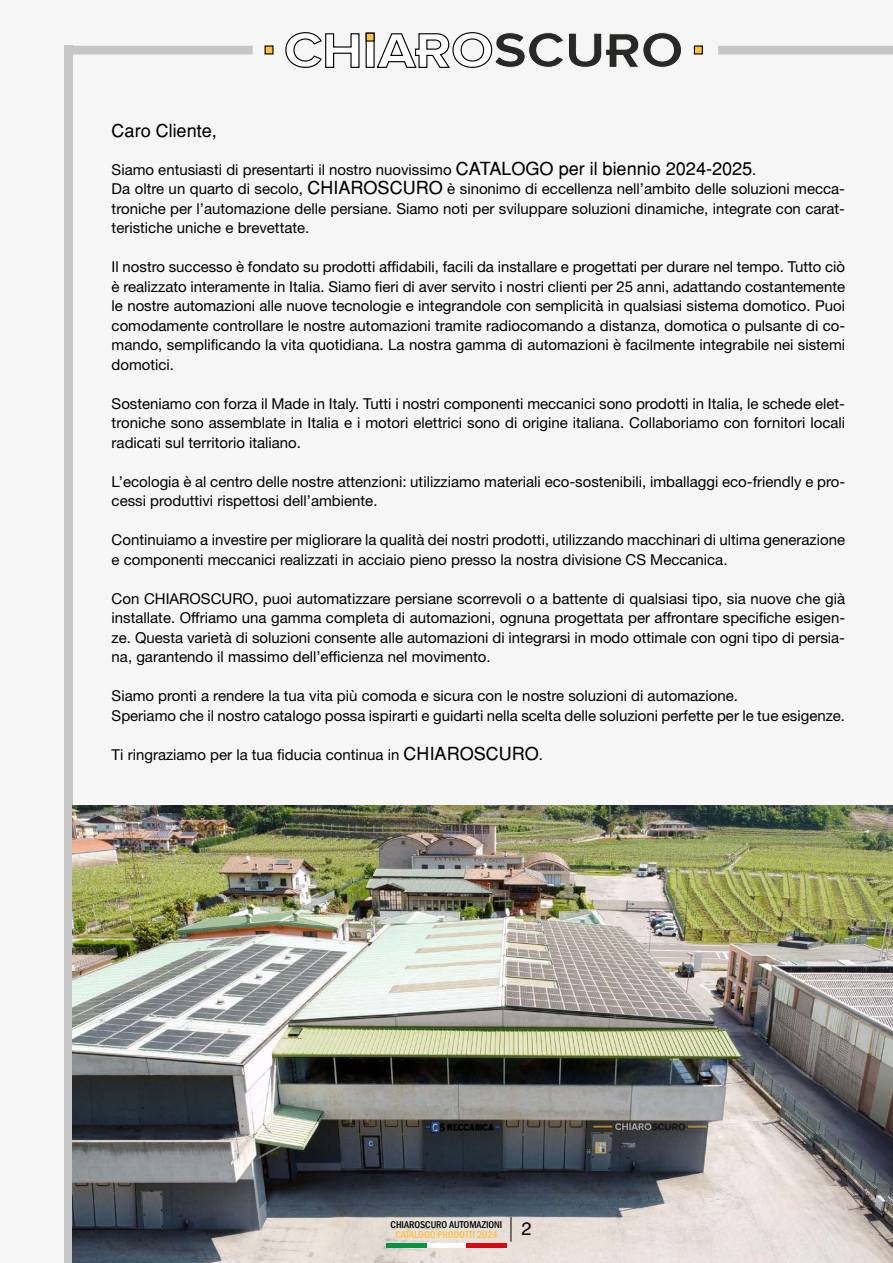
<style>
.page{position:relative;width:893px;height:1263px;background:#f6f6f6}
.page>*{position:absolute;margin:0;border:0;box-sizing:border-box;transform-origin:0 0}
.t1{font:18px "Helvetica";color:#020203}
.t2{font:18px "Helvetica";color:#000}
.t3{font:15px/19.5px "Helvetica Neue";color:#000}
.t4{font:500 condensed 10.2px "Franklin Gothic";color:#020203}
.t5{font:500 condensed 10.2px "Franklin Gothic";color:#ffc03d}
.s1{font-family:"Helvetica";font-size:18px;color:#020203}
</style>
<div class="page">
<div style="left:64px;top:46px;width:9px;height:1217px;background:#c6c6c6"></div>
<svg style="left:69px;top:32px;width:824px;height:36px"></svg>
<div style="left:366px;top:33px;width:8px;height:8px;background:#ffc03d"></div>
<div style="left:366px;top:33px;width:9px;height:9px;border:1px solid #000"></div>
<div style="left:265px;top:46px;width:8px;height:8px;background:#ffc03d"></div>
<div style="left:694px;top:46px;width:8px;height:8px;background:#ffc03d"></div>
<div style="left:694px;top:45px;width:9px;height:9px;border:1px solid #000"></div>
<img style="left:73px;top:806px;width:820px;height:457px">
<div style="left:426px;top:1243px;width:41px;height:5px;background:#fff"></div>
<div style="left:386px;top:1243px;width:40px;height:5px;background:#009641"></div>
<div style="left:467px;top:1243px;width:40px;height:5px;background:#db0812"></div>
<svg style="left:511px;top:1217px;width:1px;height:25px"></svg>
<p class="t1" style="left:112px;top:120px;width:107px">Caro Cliente,</p>
<p class="t3" style="left:112px;top:159px;width:735px">Siamo entusiasti di presentarti il nostro nuovissimo <span class="s1">CATALOGO per il biennio 2024-2025</span>.<br>Da oltre un quarto di secolo, <span class="s1">CHIAROSCURO</span> è sinonimo di eccellenza nell’ambito delle soluzioni mecca&shy;troniche per l’automazione delle persiane. Siamo noti per sviluppare soluzioni dinamiche, integrate con carat&shy;teristiche uniche e brevettate.</p>
<p class="t3" style="left:112px;top:257px;width:735px;text-align:justify">Il nostro successo è fondato su prodotti affidabili, facili da installare e progettati per durare nel tempo. Tutto ciò è realizzato interamente in Italia. Siamo fieri di aver servito i nostri clienti per 25 anni, adattando costantemente le nostre automazioni alle nuove tecnologie e integrandole con semplicità in qualsiasi sistema domotico. Puoi comodamente controllare le nostre automazioni tramite radiocomando a distanza, domotica o pulsante di co&shy;mando, semplificando la vita quotidiana. La nostra gamma di automazioni è facilmente integrabile nei sistemi domotici.</p>
<p class="t3" style="left:112px;top:393px;width:735px;text-align:justify">Sosteniamo con forza il Made in Italy. Tutti i nostri componenti meccanici sono prodotti in Italia, le schede elet&shy;troniche sono assemblate in Italia e i motori elettrici sono di origine italiana. Collaboriamo con fornitori locali radicati sul territorio italiano.</p>
<p class="t3" style="left:112px;top:471px;width:735px">L’ecologia è al centro delle nostre attenzioni: utilizziamo materiali eco-sostenibili, imballaggi eco-friendly e pro&shy;cessi produttivi rispettosi dell’ambiente.</p>
<p class="t3" style="left:112px;top:530px;width:735px">Continuiamo a investire per migliorare la qualità dei nostri prodotti, utilizzando macchinari di ultima generazione e componenti meccanici realizzati in acciaio pieno presso la nostra divisione CS Meccanica.</p>
<p class="t3" style="left:112px;top:588px;width:735px;text-align:justify">Con CHIAROSCURO, puoi automatizzare persiane scorrevoli o a battente di qualsiasi tipo, sia nuove che già installate. Offriamo una gamma completa di automazioni, ognuna progettata per affrontare specifiche esigen&shy;ze. Questa varietà di soluzioni consente alle automazioni di integrarsi in modo ottimale con ogni tipo di persia&shy;na, garantendo il massimo dell’efficienza nel movimento.</p>
<p class="t3" style="left:112px;top:686px;width:735px">Siamo pronti a rendere la tua vita più comoda e sicura con le nostre soluzioni di automazione.<br>Speriamo che il nostro catalogo possa ispirarti e guidarti nella scelta delle soluzioni perfette per le tue esigenze.</p>
<p class="t3" style="left:112px;top:744px;width:433px">Ti ringraziamo per la tua fiducia continua in <span class="s1">CHIAROSCURO</span>.</p>
<p class="t4" style="left:391px;top:1217px;width:113px">CHIAROSCURO AUTOMAZIONI</p>
<p class="t5" style="left:395px;top:1228px;width:104px">CATALOGO PRODOTTI 2024</p>
<p class="t2" style="left:522px;top:1218px;width:12px">2</p>
</div>
